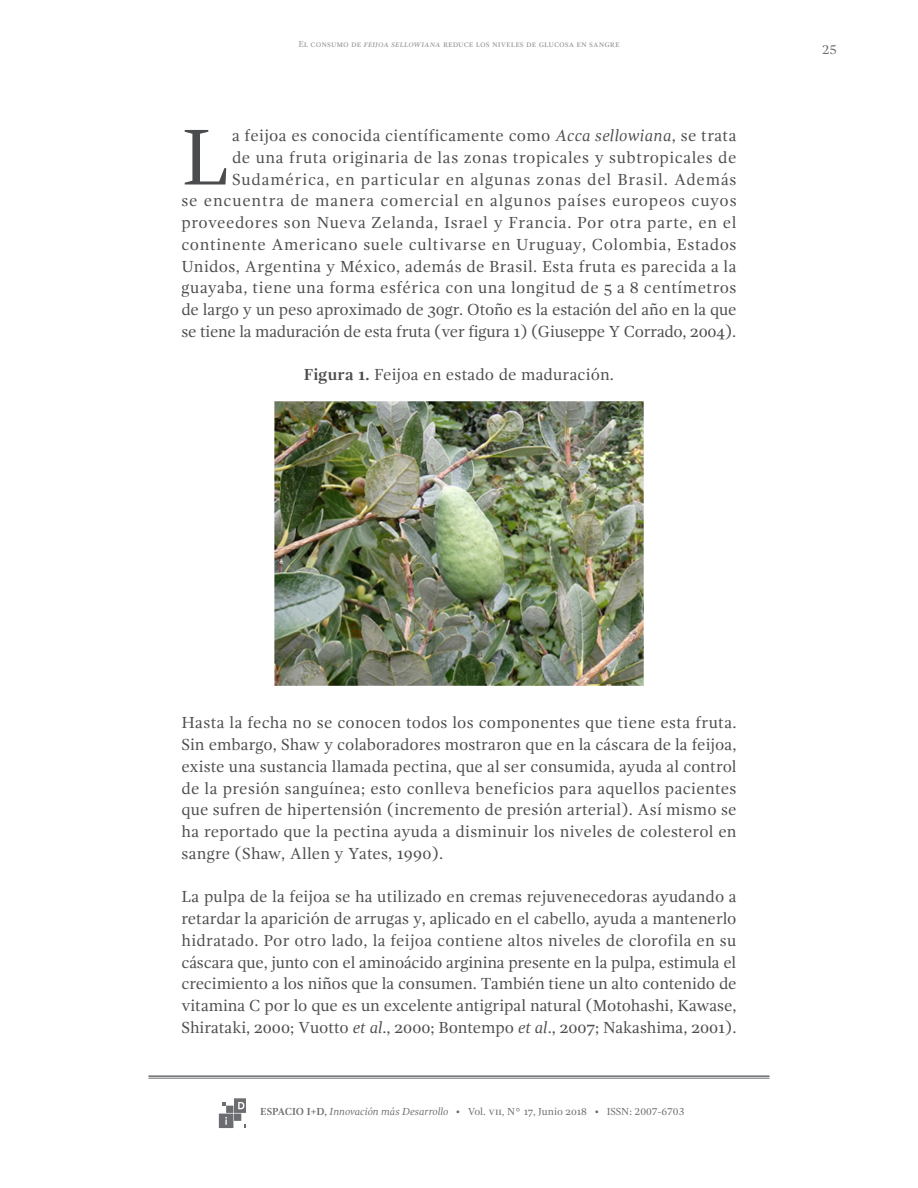
<style>
.page{position:relative;width:918px;height:1188px;background:#fff}
.page>*{position:absolute;margin:0;border:0;box-sizing:border-box;transform-origin:0 0}
.Párrafo_p{font:81.45px "Gandhi Serif";color:#4b4c4d}
.Párrafo_p-2{font:16.5px/21.8px "Gandhi Serif";letter-spacing:.015em;color:#4b4c4d;text-align:justify}
.titulo_imagen{font:16.5px "Gandhi Serif";letter-spacing:.01em;color:#4b4c4d}
.t1{font:13.5px "Gandhi Serif";color:#6c6d70}
.t2{font:10.5px "Gandhi Serif";color:#6c6d70}
.t3{font:9px "Gandhi Serif";color:#939598}
.s1{font-style:italic}
.s2{font-weight:700}
</style>
<div class="page">
<hr style="left:148px;top:1075px;width:622px;height:2px;background:#6c6d70">
<hr style="left:148px;top:1078px;width:622px;height:1px;background:#6c6d70">
<svg style="left:219px;top:1098px;width:27px;height:30px"></svg>
<img style="left:274px;top:402px;width:370px;height:283px">
<p class="t3" style="left:298px;top:39px;width:323px">El consumo de <span class="s1">feijoa sellowiana</span> reduce los niveles de glucosa en sangre</p>
<p class="Párrafo_p-2" style="left:181px;top:125px;width:557px;text-align:right">a feijoa es conocida científicamente como <span class="s1">Acca sellowiana</span>, se trata<br>de una fruta originaria de las zonas tropicales y subtropicales de Sudamérica, en particular en algunas zonas del Brasil. Además<br>se encuentra de manera comercial en algunos países europeos cuyos proveedores son Nueva Zelanda, Israel y Francia. Por otra parte, en el continente Americano suele cultivarse en Uruguay, Colombia, Estados Unidos, Argentina y México, además de Brasil. Esta fruta es parecida a la guayaba, tiene una forma esférica con una longitud de 5 a 8 centímetros de largo y un peso aproximado de 30gr. Otoño es la estación del año en la que se tiene la maduración de esta fruta (ver figura 1) (Giuseppe Y Corrado, 2004).</p>
<p class="titulo_imagen" style="left:304px;top:365px;width:312px"><span class="s2">Figura 1.</span> Feijoa en estado de maduración.</p>
<p class="Párrafo_p" style="left:181px;top:111px;width:50px">L</p>
<p class="t1" style="left:822px;top:42px;width:16px">25</p>
<p class="Párrafo_p-2" style="left:181px;top:712px;width:557px">Hasta la fecha no se conocen todos los componentes que tiene esta fruta.<br>Sin embargo, Shaw y colaboradores mostraron que en la cáscara de la feijoa, existe una sustancia llamada pectina, que al ser consumida, ayuda al control de la presión sanguínea; esto conlleva beneficios para aquellos pacientes que sufren de hipertensión (incremento de presión arterial). Así mismo se ha reportado que la pectina ayuda a disminuir los niveles de colesterol en sangre (Shaw, Allen y Yates, 1990).</p>
<p class="Párrafo_p-2" style="left:181px;top:886px;width:557px">La pulpa de la feijoa se ha utilizado en cremas rejuvenecedoras ayudando a retardar la aparición de arrugas y, aplicado en el cabello, ayuda a mantenerlo hidratado. Por otro lado, la feijoa contiene altos niveles de clorofila en su cáscara que, junto con el aminoácido arginina presente en la pulpa, estimula el crecimiento a los niños que la consumen. También tiene un alto contenido de vitamina C por lo que es un excelente antigripal natural (Motohashi, Kawase, Shirataki, 2000; Vuotto <span class="s1">et al</span>., 2000; Bontempo <span class="s1">et al</span>., 2007; Nakashima, 2001).</p>
<p class="t2" style="left:260px;top:1105px;width:426px"><span class="s2">ESPACIO I+D,</span> <span class="s1">Innovación más Desarrollo •</span> Vol. vii, N° 17, Junio 2018 • ISSN: 2007-6703</p>
</div>
